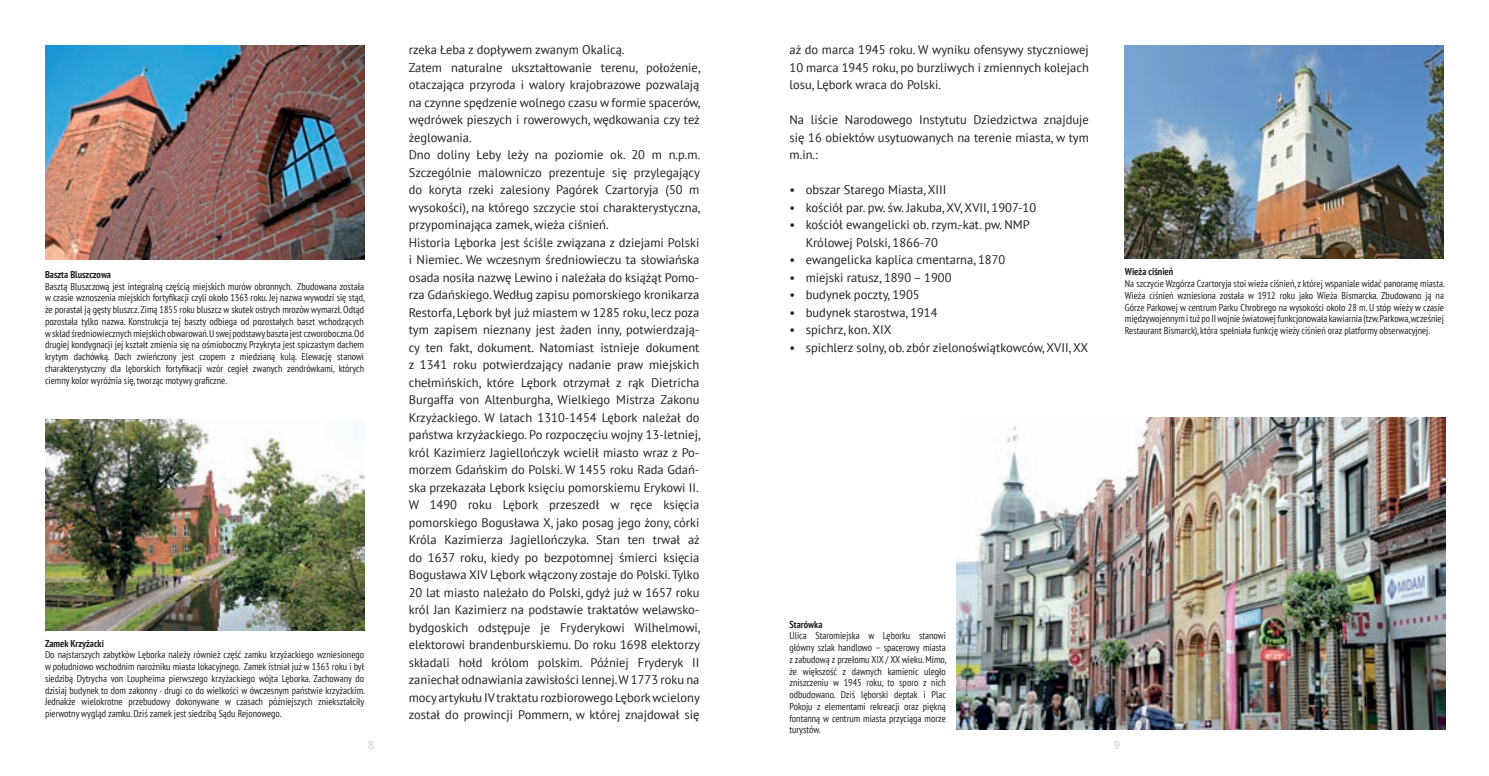
<style>
.page{position:relative;width:1489px;height:776px;background:#fff}
.page>*{position:absolute;margin:0;border:0;box-sizing:border-box;transform-origin:0 0}
.t1{font:12.5px/17.5px "PT Sans";color:#231f20}
.t2{font:11.25px "PT Sans Caption";color:#d1d2d4}
.t3{font:condensed 10px/11.8px "PT Sans";color:#231f20;text-align:justify}
.t4{font:700 condensed 10px "PT Sans";color:#231f20}
</style>
<div class="page">
<img style="left:1124px;top:45px;width:319px;height:214px">
<img style="left:45px;top:419px;width:319px;height:211px">
<img style="left:45px;top:45px;width:319px;height:215px">
<img style="left:956px;top:418px;width:489px;height:312px">
<p class="t4" style="left:45px;top:268px;width:68px">Baszta Bluszczowa</p>
<p class="t3" style="left:45px;top:280px;width:321px">Basztą Bluszczową jest integralną częścią miejskich murów obronnych. Zbudowana została w czasie wznoszenia miejskich fortyfikacji czyli około 1363 roku. Jej nazwa wywodzi się stąd, że porastał ją gęsty bluszcz. Zimą 1855 roku bluszcz w skutek ostrych mrozów wymarzł. Odtąd pozostała tylko nazwa. Konstrukcja tej baszty odbiega od pozostałych baszt wchodzących wskład średniowiecznych miejskich obwarowań. U swej podstawy baszta jest czworoboczna. Od drugiej kondygnacji jej kształt zmienia się na ośmioboczny. Przykryta jest spiczastym dachem krytym dachówką. Dach zwieńczony jest czopem z miedzianą kulą. Elewację stanowi charakterystyczny dla lęborskich fortyfikacji wzór cegieł zwanych zendrówkami, których ciemny kolor wyróżnia się, tworząc motywy graficzne.</p>
<p class="t4" style="left:45px;top:637px;width:60px">Zamek Krzyżacki</p>
<p class="t3" style="left:45px;top:649px;width:321px">Do najstarszych zabytków Lęborka należy również część zamku krzyżackiego wzniesionego w południowo wschodnim narożniku miasta lokacyjnego. Zamek istniał już w 1363 roku i był siedzibą Dytrycha von Loupheima pierwszego krzyżackiego wójta Lęborka. Zachowany do dzisiaj budynek to dom zakonny - drugi co do wielkości w ówczesnym państwie krzyżackim.<br>Jednakże wielokrotne przebudowy dokonywane w czasach późniejszych zniekształciły pierwotny wygląd zamku. Dziś zamek jest siedzibą Sądu Rejonowego.</p>
<p class="t1" style="left:409px;top:41px;width:293px">rzeka Łeba z dopływem zwanym Okalicą.<br>Zatem naturalne ukształtowanie terenu, położenie, otaczająca przyroda i walory krajobrazowe pozwalają na czynne spędzenie wolnego czasu w formie spacerów, wędrówek pieszych i rowerowych, wędkowania czy też żeglowania.<br>Dno doliny Łeby leży na poziomie ok. 20 m n.p.m.<br>Szczególnie malowniczo prezentuje się przylegający do koryta rzeki zalesiony Pagórek Czartoryja (50 m wysokości), na którego szczycie stoi charakterystyczna, przypominająca zamek, wieża ciśnień.<br>Historia Lęborka jest ściśle związana z dziejami Polski i Niemiec. We wczesnym średniowieczu ta słowiańska osada nosiła nazwę Lewino i należała do książąt Pomo&shy;rza Gdańskiego. Według zapisu pomorskiego kronikarza Restorfa, Lębork był już miastem w 1285 roku, lecz poza tym zapisem nieznany jest żaden inny, potwierdzają&shy;cy ten fakt, dokument. Natomiast istnieje dokument z 1341 roku potwierdzający nadanie praw miejskich chełmińskich, które Lębork otrzymał z rąk Dietricha Burgaffa von Altenburgha, Wielkiego Mistrza Zakonu Krzyżackiego. W latach 1310-1454 Lębork należał do państwa krzyżackiego. Po rozpoczęciu wojny 13-letniej, król Kazimierz Jagiellończyk wcielił miasto wraz z Po&shy;morzem Gdańskim do Polski. W 1455 roku Rada Gdań&shy;ska przekazała Lębork księciu pomorskiemu Erykowi II.<br>W 1490 roku Lębork przeszedł w ręce księcia pomorskiego Bogusława X, jako posag jego żony, córki Króla Kazimierza Jagiellończyka. Stan ten trwał aż do 1637 roku, kiedy po bezpotomnej śmierci księcia Bogusława XIV Lębork włączony zostaje do Polski. Tylko 20 lat miasto należało do Polski, gdyż już w 1657 roku król Jan Kazimierz na podstawie traktatów welawsko&shy;bydgoskich odstępuje je Fryderykowi Wilhelmowi, elektorowi brandenburskiemu. Do roku 1698 elektorzy składali hołd królom polskim. Później Fryderyk II zaniechał odnawiania zawisłości lennej. W 1773 roku na mocy artykułu IV traktatu rozbiorowego Lębork wcielony został do prowincji Pommern, w której znajdował się</p>
<p class="t1" style="left:789px;top:41px;width:301px;text-align:justify">aż do marca 1945 roku. W wyniku ofensywy styczniowej 10 marca 1945 roku, po burzliwych i zmiennych kolejach losu, Lębork wraca do Polski.</p>
<p class="t1" style="left:789px;top:111px;width:301px;text-align:justify">Na liście Narodowego Instytutu Dziedzictwa znajduje się 16 obiektów usytuowanych na terenie miasta, w tym m.in.:</p>
<p class="t1" style="left:789px;top:181px;width:158px">• obszar Starego Miasta, XIII</p>
<p class="t1" style="left:789px;top:198px;width:248px">• kościół par. pw. św. Jakuba, XV, XVII, 1907-10</p>
<p class="t1" style="left:805px;top:216px;width:225px;text-indent:-16px">• kościół ewangelicki ob. rzym.-kat. pw. NMP<br>Królowej Polski, 1866-70</p>
<p class="t1" style="left:789px;top:251px;width:217px">• ewangelicka kaplica cmentarna, 1870</p>
<p class="t1" style="left:789px;top:268px;width:163px">• miejski ratusz, 1890 – 1900</p>
<p class="t1" style="left:789px;top:286px;width:132px">• budynek poczty, 1905</p>
<p class="t1" style="left:789px;top:303px;width:150px">• budynek starostwa, 1914</p>
<p class="t1" style="left:789px;top:321px;width:103px">• spichrz, kon. XIX</p>
<p class="t1" style="left:789px;top:338px;width:300px">• spichlerz solny, ob. zbór zielonoświątkowców, XVII, XX</p>
<p class="t4" style="left:789px;top:617px;width:34px">Starówka</p>
<p class="t3" style="left:789px;top:630px;width:158px">Ulica Staromiejska w Lęborku stanowi główny szlak handlowo – spacerowy miasta z zabudową z przełomu XIX / XX wieku. Mimo, że większość z dawnych kamienic uległo zniszczeniu w 1945 roku, to sporo z nich odbudowano. Dziś lęborski deptak i Plac Pokoju z elementami rekreacji oraz piękną fontanną w centrum miasta przyciąga morze turystów.</p>
<p class="t4" style="left:1124px;top:265px;width:50px">Wieża ciśnień</p>
<p class="t3" style="left:1124px;top:278px;width:321px">Na szczycie Wzgórza Czartoryja stoi wieża ciśnień, z której wspaniale widać panoramę miasta.<br>Wieża ciśnień wzniesiona została w 1912 roku jako Wieża Bismarcka. Zbudowano ją na Górze Parkowej w centrum Parku Chrobrego na wysokości około 28 m. U stóp wieży w czasie międzywojennym i tuż po II wojnie światowej funkcjonowała kawiarnia (tzw. Parkowa, wcześniej Restaurant Bismarck), która spełniała funkcję wieży ciśnień oraz platformy obserwacyjnej.</p>
<p class="t2" style="left:368px;top:738px;width:8px">8</p>
<p class="t2" style="left:1113px;top:738px;width:8px">9</p>
</div>
